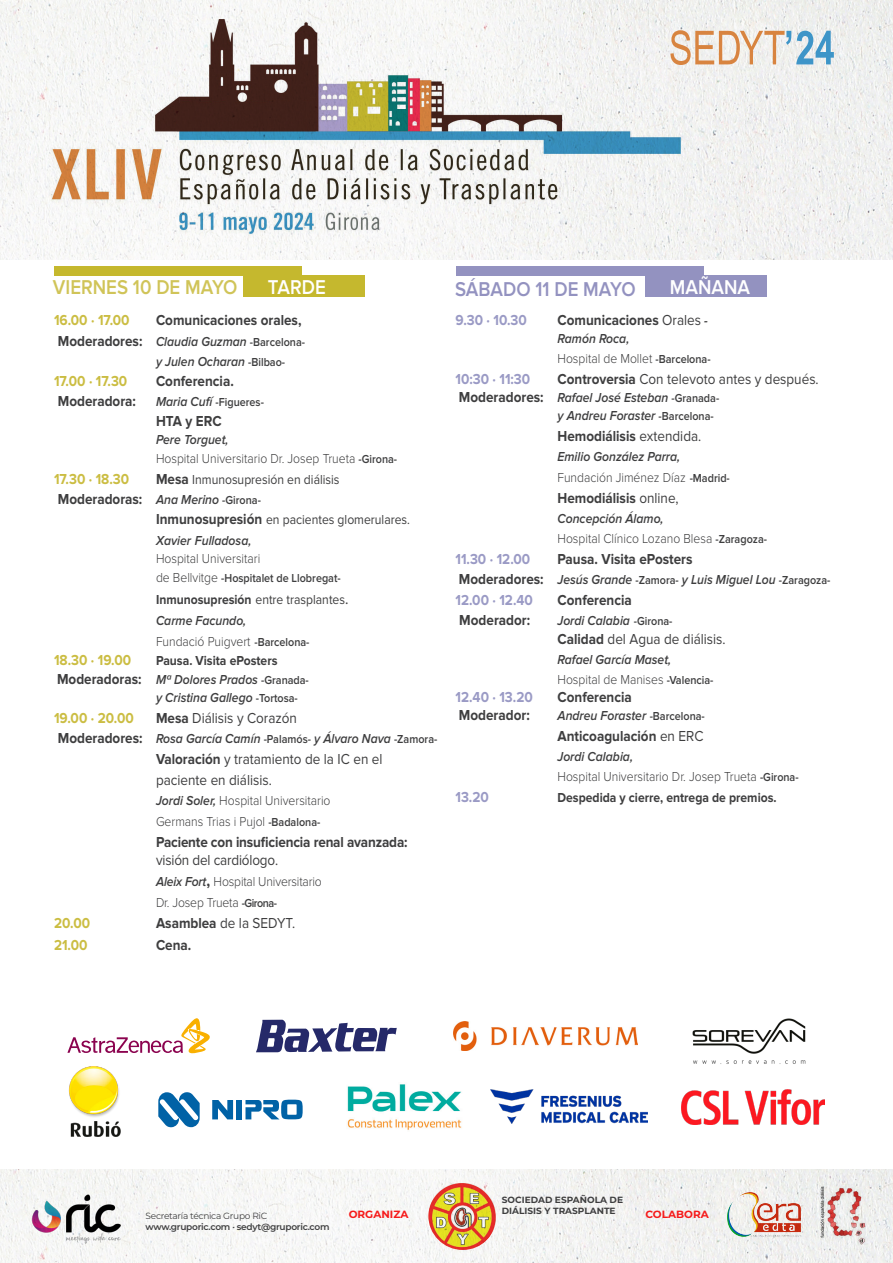
<style>
.page{position:relative;width:893px;height:1263px;background:#fff}
.page>*{position:absolute;margin:0;border:0;box-sizing:border-box;transform-origin:0 0}
.t1{font:600 20.7px "Proxima Nova";color:#d0c458;scale:.9 1}
.t2{font:600 20.7px "Proxima Nova";color:#9392c0;scale:.9 1}
.t3{font:600 20.7px "Proxima Nova";color:#fff;scale:.9 1}
.t4{font:700 15px/18px "Proxima Nova";color:#3e3e3f;scale:.9 1}
.t5{font:15px "Proxima Nova";color:#3e3e3f;scale:.9 1}
.t6{font:700 15px "Proxima Nova";color:#cbbd42;scale:.9 1}
.t7{font:700 15px "Proxima Nova";color:#9a9ac5;scale:.9 1}
.t8{font:italic 600 13.5px/19.8px "Proxima Nova";color:#3e3e3f;scale:.9 1}
.t9{font:300 13.5px/19.8px "Proxima Nova";color:#3e3e3f;scale:.9 1}
.t10{font:13.5px "Proxima Nova";color:#3e3e3f;scale:.9 1}
.t11{font:700 13.5px "Proxima Nova";color:#3e3e3f;scale:.9 1}
.t12{font:600 12px "Proxima Nova";color:#3e3e3f;scale:.9 1}
.t13{font:700 10.5px "Montserrat";color:#f61a1a}
.t14{font:700 9px/10.8px "Montserrat";color:#3e3e3f}
.t15{font:600 9px "Montserrat";letter-spacing:-.03em;color:#3e3e3f}
.t16{font:9px "Montserrat";letter-spacing:-.03em;color:#3e3e3f}
.s1{font-weight:700;font-style:normal;font-size:15px}
.s2{font-style:normal;font-size:12px}
.s3{font-style:italic;font-size:13.5px}
.s4{font-weight:600;font-style:italic}
.s5{font-weight:600;font-size:12px}
.s6{font-weight:700;font-size:15px}
.s7{font-weight:600;font-style:italic;font-size:13.5px}
.s8{font-weight:300;font-size:13.5px}
.s9{font-weight:700}
.s10{font-size:16.5px}
.s11{font-weight:400}
.s12{font-weight:700;font-size:16.5px}
.s13{font-weight:300;font-style:normal}
</style>
<div class="page">
<img style="left:0;top:1170px;width:893px;height:93px">
<img style="left:23px;top:1187px;width:110px;height:59px">
<img style="left:428px;top:1181px;width:69px;height:69px">
<img style="left:0;top:0;width:893px;height:259px">
<img style="left:47px;top:19px;width:634px;height:224px">
<svg style="left:670px;top:30px;width:164px;height:35px"></svg>
<img style="left:726px;top:1187px;width:76px;height:55px">
<img style="left:816px;top:1185px;width:59px;height:59px">
<div style="left:645px;top:275px;width:121px;height:21px;background:#9392c0"></div>
<div style="left:456px;top:267px;width:247px;height:9px;background:#9392c0"></div>
<div style="left:243px;top:275px;width:121px;height:21px;background:#c5b82e"></div>
<div style="left:54px;top:267px;width:247px;height:9px;background:#c5b82e"></div>
<svg style="left:67px;top:1018px;width:143px;height:35px"></svg>
<svg style="left:256px;top:1020px;width:141px;height:32px"></svg>
<img style="left:681px;top:1089px;width:143px;height:36px">
<img style="left:453px;top:1021px;width:185px;height:29px">
<img style="left:69px;top:1066px;width:52px;height:71px">
<svg style="left:212px;top:1100px;width:21px;height:19px"></svg>
<div style="left:236px;top:1100px;width:6px;height:19px;background:#0062a6"></div>
<svg style="left:245px;top:1100px;width:58px;height:19px"></svg>
<svg style="left:158px;top:1092px;width:42px;height:35px"></svg>
<img style="left:347px;top:1084px;width:115px;height:46px">
<img style="left:490px;top:1089px;width:158px;height:34px">
<img style="left:692px;top:1018px;width:114px;height:46px">
<p class="t1" style="left:53px;top:275px;width:207px">VIERNES 10 DE MAYO</p>
<p class="t3" style="left:268px;top:275px;width:66px">TARDE</p>
<p class="t2" style="left:455px;top:277px;width:202px">SÁBADO 11 DE MAYO</p>
<p class="t3" style="left:670px;top:275px;width:91px">MAÑANA</p>
<p class="t6" style="left:54px;top:312px;width:85px">16.00 · 17.00</p>
<p class="t4" style="left:156px;top:312px;width:163px">Comunicaciones orales,</p>
<p class="t8" style="left:156px;top:332px;width:167px;text-indent:-98px"><span class="s1">Moderadores:</span> Claudia Guzman <span class="s2">-Barcelona&shy;</span>y Julen Ocharan <span class="s2">-Bilbao-</span></p>
<p class="t6" style="left:54px;top:372px;width:83px">17.00 · 17.30</p>
<p class="t4" style="left:156px;top:372px;width:88px">Conferencia.</p>
<p class="t4" style="left:58px;top:392px;width:88px">Moderadora:</p>
<p class="t12" style="left:156px;top:395px;width:121px"><span class="s3">Maria Cufí</span> -Figueres-</p>
<p class="t4" style="left:156px;top:412px;width:75px">HTA y ERC</p>
<p class="t9" style="left:156px;top:429px;width:269px"><span class="s4">Pere Torguet,<br></span>Hospital Universitario Dr. Josep Trueta <span class="s5">-Girona-</span></p>
<p class="t6" style="left:54px;top:471px;width:85px">17.30 · 18.30</p>
<p class="t10" style="left:156px;top:472px;width:205px"><span class="s6">Mesa</span> Inmunosupresión en diálisis</p>
<p class="t4" style="left:58px;top:491px;width:227px">Moderadoras: <span class="s7">Ana Merino</span> <span class="s5">-Girona-</span></p>
<p class="t10" style="left:156px;top:512px;width:284px"><span class="s6">Inmunosupresión</span> en pacientes glomerulares.</p>
<p class="t8" style="left:156px;top:531px;width:107px">Xavier Fulladosa,</p>
<p class="t9" style="left:156px;top:548px;width:117px">Hospital Universitari</p>
<p class="t12" style="left:156px;top:571px;width:207px"><span class="s8">de Bellvitge</span> -Hospitalet de Llobregat-</p>
<p class="t10" style="left:156px;top:591px;width:215px"><span class="s9">Inmunosupresión</span> entre trasplantes<span class="s10">.</span></p>
<p class="t8" style="left:156px;top:610px;width:102px">Carme Facundo,</p>
<p class="t9" style="left:156px;top:631px;width:172px">Fundació Puigvert <span class="s5">-Barcelona-</span></p>
<p class="t6" style="left:54px;top:651px;width:87px">18.30 · 19.00</p>
<p class="t11" style="left:156px;top:653px;width:137px">Pausa. Visita ePosters</p>
<p class="t8" style="left:156px;top:671px;width:171px;line-height:18px;text-indent:-99px"><span class="s1">Moderadoras:</span> Mª Dolores Prados <span class="s2">-Granada&shy;</span>y Cristina Gallego <span class="s2">-Tortosa-</span></p>
<p class="t6" style="left:54px;top:710px;width:90px">19.00 · 20.00</p>
<p class="t5" style="left:156px;top:710px;width:158px"><span class="s9">Mesa</span> Diálisis y Corazón</p>
<p class="t8" style="left:58px;top:729px;width:423px"><span class="s1">Moderadores:</span> Rosa García Camín <span class="s2">-Palamós-</span> y Álvaro Nava <span class="s2">-Zamora-</span></p>
<p class="t5" style="left:156px;top:750px;width:253px"><span class="s9">Valoración</span> y tratamiento de la IC en el</p>
<p class="t5" style="left:156px;top:772px;width:130px">paciente en diálisis.</p>
<p class="t9" style="left:156px;top:791px;width:195px"><span class="s4">Jordi Soler,</span> Hospital Universitario</p>
<p class="t9" style="left:156px;top:812px;width:184px">Germans Trias i Pujol <span class="s5">-Badalona-</span></p>
<p class="t4" style="left:156px;top:833px;width:281px">Paciente con insuficiencia renal avanzada: <span class="s11">visión del cardiólogo.</span></p>
<p class="t9" style="left:156px;top:872px;width:186px"><span class="s4">Aleix Fort</span><span class="s12">,</span> Hospital Universitario</p>
<p class="t9" style="left:156px;top:893px;width:136px">Dr. Josep Trueta <span class="s5">-Girona-</span></p>
<p class="t6" style="left:54px;top:915px;width:42px">20.00</p>
<p class="t5" style="left:156px;top:915px;width:156px"><span class="s9">Asamblea</span> de la SEDYT.</p>
<p class="t6" style="left:54px;top:936px;width:39px">21.00</p>
<p class="t4" style="left:156px;top:936px;width:41px">Cena.</p>
<p class="t7" style="left:455px;top:312px;width:81px">9.30 · 10.30</p>
<p class="t4" style="left:557px;top:312px;width:169px">Comunicaciones <span class="s11">Orales</span> <span class="s7">-</span></p>
<p class="t9" style="left:557px;top:329px;width:172px"><span class="s4">Ramón Roca,<br></span>Hospital de Mollet <span class="s5">-Barcelona-</span></p>
<p class="t7" style="left:455px;top:371px;width:85px">10:30 · 11:30</p>
<p class="t5" style="left:557px;top:371px;width:292px"><span class="s9">Controversia</span> Con televoto antes y después.</p>
<p class="t8" style="left:557px;top:389px;width:181px;line-height:18px;text-indent:-99px"><span class="s1">Moderadores:</span> Rafael José Esteban <span class="s2">-Granada&shy;</span>y Andreu Foraster <span class="s2">-Barcelona-</span></p>
<p class="t4" style="left:557px;top:428px;width:161px">Hemodiálisis <span class="s11">extendida.</span></p>
<p class="t8" style="left:557px;top:447px;width:138px">Emilio González Parra,</p>
<p class="t9" style="left:557px;top:468px;width:193px">Fundación Jiménez Díaz <span class="s5">-Madrid-</span></p>
<p class="t4" style="left:557px;top:490px;width:136px">Hemodiálisis <span class="s11">online,</span></p>
<p class="t9" style="left:557px;top:509px;width:234px"><span class="s4">Concepción Álamo,<br></span>Hospital Clínico Lozano Blesa <span class="s5">-Zaragoza-</span></p>
<p class="t7" style="left:455px;top:550px;width:85px">11.30 · 12.00</p>
<p class="t4" style="left:557px;top:550px;width:152px">Pausa. Visita ePosters</p>
<p class="t8" style="left:459px;top:570px;width:414px"><span class="s1">Moderadores:</span> Jesús Grande <span class="s2">-Zamora-</span> y Luis Miguel Lou <span class="s2">-Zaragoza-</span></p>
<p class="t7" style="left:455px;top:591px;width:88px">12.00 · 12.40</p>
<p class="t4" style="left:557px;top:591px;width:84px">Conferencia</p>
<p class="t4" style="left:459px;top:611px;width:80px">Moderador:</p>
<p class="t8" style="left:557px;top:610px;width:129px">Jordi Calabia <span class="s2">-Girona-</span></p>
<p class="t5" style="left:557px;top:631px;width:188px"><span class="s9">Calidad</span> del Agua de diálisis.</p>
<p class="t8" style="left:557px;top:650px;width:175px">Rafael García Maset,<br><span class="s13">Hospital de Manises</span> <span class="s2">-Valencia-</span></p>
<p class="t7" style="left:455px;top:688px;width:87px">12.40 · 13.20</p>
<p class="t4" style="left:557px;top:688px;width:84px">Conferencia</p>
<p class="t4" style="left:459px;top:706px;width:80px">Moderador:</p>
<p class="t8" style="left:557px;top:706px;width:165px">Andreu Foraster <span class="s2">-Barcelona-</span></p>
<p class="t4" style="left:557px;top:727px;width:164px">Anticoagulación <span class="s11">en ERC</span></p>
<p class="t9" style="left:557px;top:747px;width:269px"><span class="s4">Jordi Calabia,<br></span>Hospital Universitario Dr. Josep Trueta <span class="s5">-Girona-</span></p>
<p class="t7" style="left:455px;top:788px;width:39px">13.20</p>
<p class="t11" style="left:557px;top:789px;width:245px">Despedida y cierre, entrega de premios.</p>
<p class="t16" style="left:146px;top:1210px;width:123px">Secretaría técnica Grupo RiC</p>
<p class="t15" style="left:146px;top:1221px;width:185px">www.gruporic.com · sedyt@gruporic.com</p>
<p class="t14" style="left:502px;top:1194px;width:123px">SOCIEDAD ESPAÑOLA DE<br>DIÁLISIS Y TRASPLANTE</p>
<p class="t13" style="left:349px;top:1206px;width:61px">ORGANIZA</p>
<p class="t13" style="left:645px;top:1206px;width:65px">COLABORA</p>
</div>
